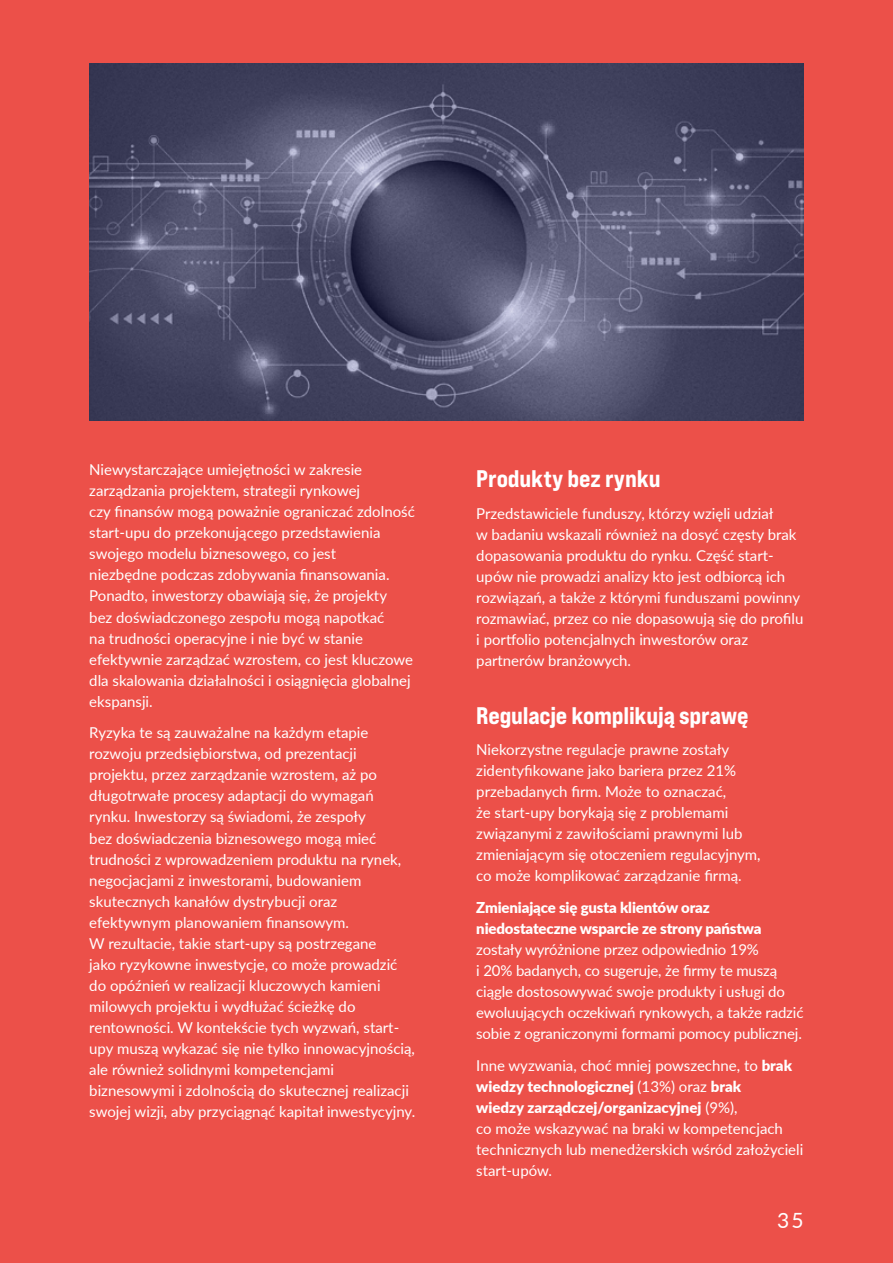
<style>
.page{position:relative;width:893px;height:1263px;background:#ec5049}
.page>*{position:absolute;margin:0;border:0;box-sizing:border-box;transform-origin:0 0}
.t1{font:24px "Bebas Neue Pro Exp Eb";letter-spacing:-.01em;color:#fff}
.t2{font:21px "Lato";color:#fff}
.t3{font:15px/21px "Lato";color:#fff}
.t4{font:900 15px/21px "Lato";letter-spacing:-.01em;color:#fff}
.s1{font-weight:900}
</style>
<div class="page">
<img style="left:89px;top:63px;width:715px;height:358px">
<p class="t3" style="left:89px;top:459px;width:327px">Niewystarczające umiejętności w zakresie zarządzania projektem, strategii rynkowej<br>czy finansów mogą poważnie ograniczać zdolność start-upu do przekonującego przedstawienia swojego modelu biznesowego, co jest<br>niezbędne podczas zdobywania finansowania.<br>Ponadto, inwestorzy obawiają się, że projekty<br>bez doświadczonego zespołu mogą napotkać<br>na trudności operacyjne i nie być w stanie efektywnie zarządzać wzrostem, co jest kluczowe dla skalowania działalności i osiągnięcia globalnej ekspansji.</p>
<p class="t3" style="left:89px;top:722px;width:328px">Ryzyka te są zauważalne na każdym etapie rozwoju przedsiębiorstwa, od prezentacji projektu, przez zarządzanie wzrostem, aż po długotrwałe procesy adaptacji do wymagań rynku. Inwestorzy są świadomi, że zespoły<br>bez doświadczenia biznesowego mogą mieć trudności z wprowadzeniem produktu na rynek, negocjacjami z inwestorami, budowaniem skutecznych kanałów dystrybucji oraz efektywnym planowaniem finansowym.<br>W rezultacie, takie start-upy są postrzegane<br>jako ryzykowne inwestycje, co może prowadzić do opóźnień w realizacji kluczowych kamieni milowych projektu i wydłużać ścieżkę do rentowności. W kontekście tych wyzwań, start&shy;upy muszą wykazać się nie tylko innowacyjnością, ale również solidnymi kompetencjami biznesowymi i zdolnością do skutecznej realizacji swojej wizji, aby przyciągnąć kapitał inwestycyjny.</p>
<h1 class="t1" style="left:476px;top:464px;width:186px">Produkty bez rynku</h1>
<p class="t3" style="left:476px;top:502px;width:329px">Przedstawiciele funduszy, którzy wzięli udział<br>w badaniu wskazali również na dosyć częsty brak dopasowania produktu do rynku. Część start&shy;upów nie prowadzi analizy kto jest odbiorcą ich rozwiązań, a także z którymi funduszami powinny rozmawiać, przez co nie dopasowują się do profilu i portfolio potencjalnych inwestorów oraz partnerów branżowych.</p>
<h1 class="t1" style="left:476px;top:700px;width:274px">Regulacje komplikują sprawę</h1>
<p class="t3" style="left:476px;top:739px;width:286px">Niekorzystne regulacje prawne zostały zidentyfikowane jako bariera przez 21% przebadanych firm. Może to oznaczać,<br>że start‑upy borykają się z problemami związanymi z zawiłościami prawnymi lub zmieniającym się otoczeniem regulacyjnym, co może komplikować zarządzanie firmą.</p>
<p class="t4" style="left:476px;top:896px;width:287px">Zmieniające się gusta klientów oraz niedostateczne wsparcie ze strony państwa</p>
<p class="t3" style="left:476px;top:938px;width:329px">zostały wyróżnione przez odpowiednio 19%<br>i 20% badanych, co sugeruje, że firmy te muszą ciągle dostosowywać swoje produkty i usługi do ewoluujących oczekiwań rynkowych, a także radzić sobie z ograniczonymi formami pomocy publicznej.</p>
<p class="t3" style="left:476px;top:1054px;width:329px">Inne wyzwania, choć mniej powszechne, to <span class="s1">brak wiedzy technologicznej</span> (13%) oraz <span class="s1">brak<br>wiedzy zarządczej/organizacyjnej</span> (9%),<br>co może wskazywać na braki w kompetencjach technicznych lub menedżerskich wśród założycieli start-upów.</p>
<h2 class="t2" style="left:777px;top:1206px;width:28px">35</h2>
</div>
